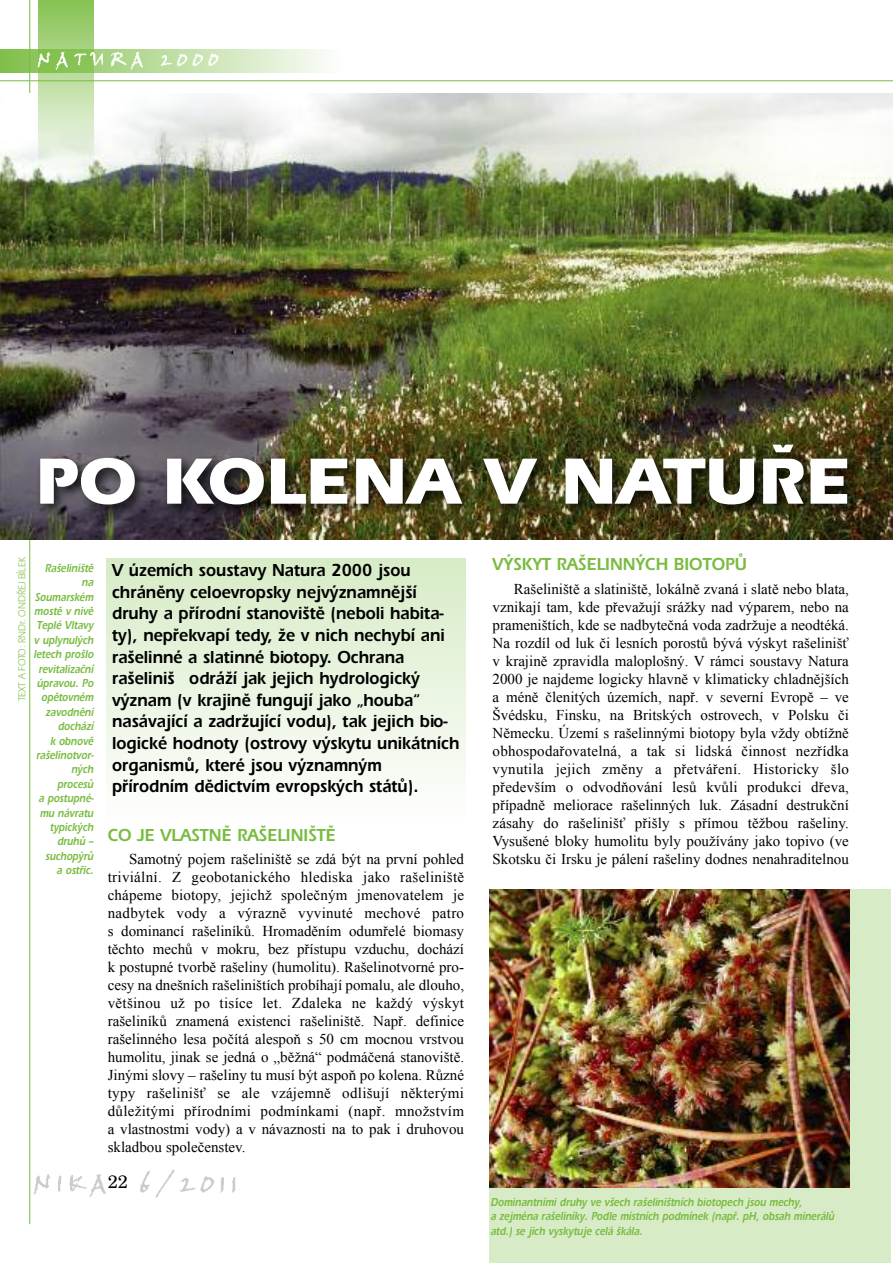
<style>
.page{position:relative;width:893px;height:1263px;background:#fff}
.page>*{position:absolute;margin:0;border:0;box-sizing:border-box;transform-origin:0 0}
.t1{font:700 67.5px "Expect CE";color:#fff}
.t2{font:18px/21.6px "Expect Black CE";color:#000;scale:.9 1}
.t3{font:18px "Expect Black CE";color:#7abc41;scale:.9 1}
.t4{font:18px "Century CE";color:#000}
.t5{font:15px/18px "Times New Roman";color:#000;text-align:justify}
.t6{font:italic 12px/14.4px "Expect Black CE";color:#7abc41;scale:.8 1}
.t7{font:10.5px "Expect CE";color:#7abc41;scale:.9 1}
</style>
<div class="page">
<hr style="left:29px;top:0;width:1px;height:1224px;background:#7abc41">
<img style="left:0;top:94px;width:893px;height:445px">
<div style="left:489px;top:889px;width:402px;height:374px;background:#d7ebc6"></div>
<img style="left:489px;top:890px;width:360px;height:297px">
<svg style="left:38px;top:0;width:56px;height:170px;background:#c1dfa8"></svg>
<div style="left:106px;top:558px;width:360px;height:267px;background:linear-gradient(to bottom,#d7ebc6,#fefffe)"></div>
<hr style="left:0;top:80px;width:893px;height:1px;background:#7abc41">
<img style="left:29px;top:1165px;width:207px;height:47px">
<img style="left:0;top:49px;width:325px;height:30px">
<img style="left:23px;top:441px;width:870px;height:134px">
<h1 class="t1" style="left:36px;top:459px;width:817px">PO KOLENA V NATUŘE</h1>
<p class="t7" style="left:19px;top:701px;width:161px;rotate:-90deg">TEXT A FOTO: RNDr. ONDŘEJ BÍLEK</p>
<p class="t6" style="left:34px;top:562px;width:78px;text-align:right">Rašeliniště na<br>Soumarském mostě v nivě<br>Teplé Vltavy v uplynulých letech prošlo revitalizační úpravou. Po opětovném zavodnění dochází<br>k obnově rašelinotvor&shy;ných procesů<br>a postupné&shy;mu návratu typických druhů – suchopýrů<br>a ostřic.</p>
<p class="t2" style="left:112px;top:561px;width:388px">V územích soustavy Natura 2000 jsou chráněny celoevropsky nejvýznamnější druhy a přírodní stanoviště (neboli habita&shy;ty), nepřekvapí tedy, že v nich nechybí ani rašelinné a slatinné biotopy. Ochrana rašeliniš odráží jak jejich hydrologický význam (v krajině fungují jako „houba“ nasávající a zadržující vodu), tak jejich bio&shy;logické hodnoty (ostrovy výskytu unikátních organismů, které jsou významným přírodním dědictvím evropských států).</p>
<p class="t3" style="left:108px;top:829px;width:255px">CO JE VLASTNĚ RAŠELINIŠTĚ</p>
<p class="t5" style="left:108px;top:850px;width:358px;text-indent:21px">Samotný pojem rašeliniště se zdá být na první pohled triviální. Z geobotanického hlediska jako rašeliniště chápeme biotopy, jejichž společným jmenovatelem je nadbytek vody a výrazně vyvinuté mechové patro s dominancí rašeliníků. Hromaděním odumřelé biomasy těchto mechů v mokru, bez přístupu vzduchu, dochází k postupné tvorbě rašeliny (humolitu). Rašelinotvorné pro&shy;cesy na dnešních rašeliništích probíhají pomalu, ale dlouho, většinou už po tisíce let. Zdaleka ne každý výskyt rašeliníků znamená existenci rašeliniště. Např. definice rašelinného lesa počítá alespoň s 50 cm mocnou vrstvou humolitu, jinak se jedná o „běžná“ podmáčená stanoviště.<br>Jinými slovy – rašeliny tu musí být aspoň po kolena. Různé typy rašelinišť se ale vzájemně odlišují některými důležitými přírodními podmínkami (např. množstvím a vlastnostmi vody) a v návaznosti na to pak i druhovou skladbou společenstev.</p>
<p class="t4" style="left:108px;top:1175px;width:22px">22</p>
<p class="t3" style="left:493px;top:558px;width:284px">VÝSKYT RAŠELINNÝCH BIOTOPŮ</p>
<p class="t5" style="left:493px;top:580px;width:358px;text-indent:21px">Rašeliniště a slatiniště, lokálně zvaná i slatě nebo blata, vznikají tam, kde převažují srážky nad výparem, nebo na prameništích, kde se nadbytečná voda zadržuje a neodtéká.<br>Na rozdíl od luk či lesních porostů bývá výskyt rašelinišť v krajině zpravidla maloplošný. V rámci soustavy Natura 2000 je najdeme logicky hlavně v klimaticky chladnějších a méně členitých územích, např. v severní Evropě – ve Švédsku, Finsku, na Britských ostrovech, v Polsku či Německu. Území s rašelinnými biotopy byla vždy obtížně obhospodařovatelná, a tak si lidská činnost nezřídka vynutila jejich změny a přetváření. Historicky šlo především o odvodňování lesů kvůli produkci dřeva, případně meliorace rašelinných luk. Zásadní destrukční zásahy do rašelinišť přišly s přímou těžbou rašeliny.<br>Vysušené bloky humolitu byly používány jako topivo (ve Skotsku či Irsku je pálení rašeliny dodnes nenahraditelnou</p>
<p class="t6" style="left:490px;top:1196px;width:433px">Dominantními druhy ve všech rašeliništních biotopech jsou mechy,<br>a zejména rašeliníky. Podle místních podmínek (např. pH, obsah minerálů atd.) se jich vyskytuje celá škála.</p>
</div>
